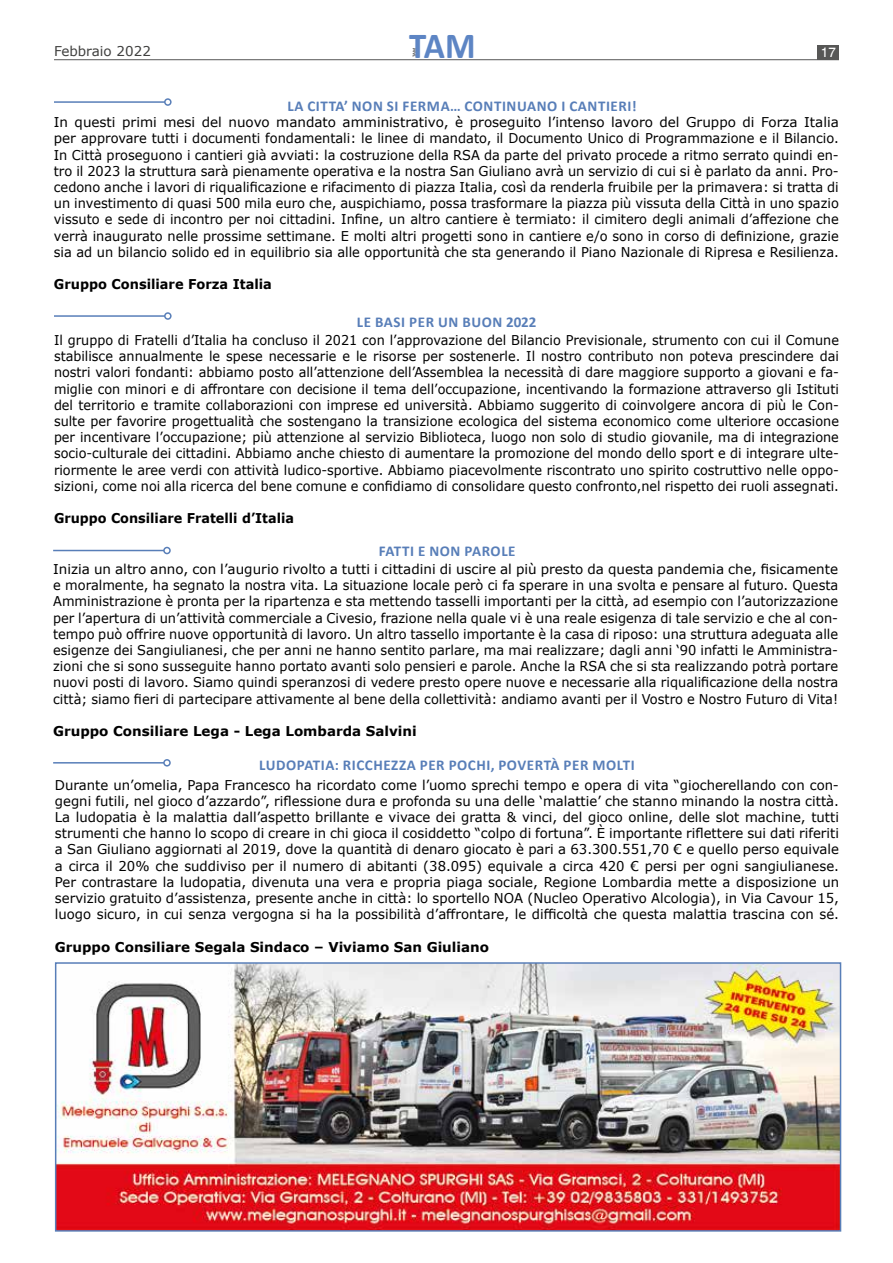
<style>
.page{position:relative;width:893px;height:1263px;background:#fff}
.page>*{position:absolute;margin:0;border:0;box-sizing:border-box;transform-origin:0 0}
.t1{font:700 36.9px "Calibri";color:#5d85c4;scale:.95 1}
.t2{font:700 15px "Calibri";letter-spacing:.04em;color:#587eb8}
.t3{font:13.5px/16.2px "Verdana";color:#000;text-align:justify}
.t4{font:13.5px/16.2px "Verdana";color:#000;text-align:justify;scale:.95 1}
.t5{font:700 13.5px "Verdana";color:#000}
.t6{font:700 13.5px "Verdana";color:#000;scale:.95 1}
.t7{font:700 13.5px "Verdana";color:#000;scale:.96 1}
.t8{font:13.5px "Verdana";color:#3f3f3e}
.t9{font:13.5px "Helvetica";color:#fff}
.t10{font:3.9px "Calibri";color:#000;scale:1.23 1}
</style>
<div class="page">
<hr style="left:54px;top:59px;width:785px;height:1px;background:#575756">
<div style="left:818px;top:46px;width:21px;height:14px;background:#575756"></div>
<hr style="left:54px;top:101px;width:111px;height:2px;background:#587eb8">
<div style="left:164px;top:98px;width:8px;height:8px;border:2px solid #587eb8;border-radius:50%"></div>
<hr style="left:54px;top:315px;width:111px;height:2px;background:#587eb8">
<div style="left:164px;top:312px;width:8px;height:8px;border:2px solid #587eb8;border-radius:50%"></div>
<hr style="left:53px;top:550px;width:111px;height:1px;background:#587eb8">
<div style="left:163px;top:547px;width:8px;height:7px;border:2px solid #587eb8;border-radius:50%"></div>
<hr style="left:53px;top:762px;width:111px;height:1px;background:#587eb8">
<div style="left:163px;top:759px;width:8px;height:7px;border:2px solid #587eb8;border-radius:50%"></div>
<img style="left:58px;top:965px;width:780px;height:263px">
<div style="left:55px;top:962px;width:786px;height:269px;border:2px solid #587eb8"></div>
<p class="t8" style="left:54px;top:42px;width:98px">Febbraio 2022</p>
<h1 class="t1" style="left:409px;top:20px;width:71px">TAM</h1>
<p class="t10" style="left:412px;top:57px;width:9px;rotate:-90deg">TAM</p>
<p class="t9" style="left:821px;top:45px;width:17px">17</p>
<p class="t2" style="left:287px;top:96px;width:351px">LA CITTA’ NON SI FERMA… CONTINUANO I CANTIERI!</p>
<p class="t3" style="left:54px;top:114px;width:786px">In questi primi mesi del nuovo mandato amministrativo, è proseguito l’intenso lavoro del Gruppo di Forza Italia per approvare tutti i documenti fondamentali: le linee di mandato, il Documento Unico di Programmazione e il Bilancio.<br>In Città proseguono i cantieri già avviati: la costruzione della RSA da parte del privato procede a ritmo serrato quindi en&shy;tro il 2023 la struttura sarà pienamente operativa e la nostra San Giuliano avrà un servizio di cui si è parlato da anni. Pro&shy;cedono anche i lavori di riqualificazione e rifacimento di piazza Italia, così da renderla fruibile per la primavera: si tratta di un investimento di quasi 500 mila euro che, auspichiamo, possa trasformare la piazza più vissuta della Città in uno spazio vissuto e sede di incontro per noi cittadini. Infine, un altro cantiere è termiato: il cimitero degli animali d’affezione che verrà inaugurato nelle prossime settimane. E molti altri progetti sono in cantiere e/o sono in corso di definizione, grazie sia ad un bilancio solido ed in equilibrio sia alle opportunità che sta generando il Piano Nazionale di Ripresa e Resilienza.</p>
<p class="t7" style="left:54px;top:275px;width:229px">Gruppo Consiliare Forza Italia</p>
<p class="t2" style="left:357px;top:312px;width:181px">LE BASI PER UN BUON 2022</p>
<p class="t4" style="left:54px;top:332px;width:828px">Il gruppo di Fratelli d’Italia ha concluso il 2021 con l’approvazione del Bilancio Previsionale, strumento con cui il Comune stabilisce annualmente le spese necessarie e le risorse per sostenerle. Il nostro contributo non poteva prescindere dai nostri valori fondanti: abbiamo posto all’attenzione dell’Assemblea la necessità di dare maggiore supporto a giovani e fa&shy;miglie con minori e di affrontare con decisione il tema dell’occupazione, incentivando la formazione attraverso gli Istituti del territorio e tramite collaborazioni con imprese ed università. Abbiamo suggerito di coinvolgere ancora di più le Con&shy;sulte per favorire progettualità che sostengano la transizione ecologica del sistema economico come ulteriore occasione per incentivare l’occupazione; più attenzione al servizio Biblioteca, luogo non solo di studio giovanile, ma di integrazione socio-culturale dei cittadini. Abbiamo anche chiesto di aumentare la promozione del mondo dello sport e di integrare ulte&shy;riormente le aree verdi con attività ludico-sportive. Abbiamo piacevolmente riscontrato uno spirito costruttivo nelle oppo&shy;sizioni, come noi alla ricerca del bene comune e confidiamo di consolidare questo confronto,nel rispetto dei ruoli assegnati.</p>
<p class="t6" style="left:54px;top:509px;width:254px">Gruppo Consiliare Fratelli d’Italia</p>
<p class="t2" style="left:379px;top:540px;width:138px">FATTI E NON PAROLE</p>
<p class="t3" style="left:53px;top:561px;width:787px">Inizia un altro anno, con l’augurio rivolto a tutti i cittadini di uscire al più presto da questa pandemia che, fisicamente e moralmente, ha segnato la nostra vita. La situazione locale però ci fa sperare in una svolta e pensare al futuro. Questa Amministrazione è pronta per la ripartenza e sta mettendo tasselli importanti per la città, ad esempio con l’autorizzazione per l’apertura di un’attività commerciale a Civesio, frazione nella quale vi è una reale esigenza di tale servizio e che al con&shy;tempo può offrire nuove opportunità di lavoro. Un altro tassello importante è la casa di riposo: una struttura adeguata alle esigenze dei Sangiulianesi, che per anni ne hanno sentito parlare, ma mai realizzare; dagli anni ‘90 infatti le Amministra&shy;zioni che si sono susseguite hanno portato avanti solo pensieri e parole. Anche la RSA che si sta realizzando potrà portare nuovi posti di lavoro. Siamo quindi speranzosi di vedere presto opere nuove e necessarie alla riqualificazione della nostra città; siamo fieri di partecipare attivamente al bene della collettività: andiamo avanti per il Vostro e Nostro Futuro di Vita!</p>
<p class="t5" style="left:53px;top:722px;width:365px">Gruppo Consiliare Lega - Lega Lombarda Salvini</p>
<p class="t2" style="left:259px;top:755px;width:377px">LUDOPATIA: RICCHEZZA PER POCHI, POVERTÀ PER MOLTI</p>
<p class="t3" style="left:55px;top:776px;width:786px">Durante un’omelia, Papa Francesco ha ricordato come l’uomo sprechi tempo e opera di vita “giocherellando con con&shy;gegni futili, nel gioco d’azzardo”, riflessione dura e profonda su una delle ‘malattie’ che stanno minando la nostra città.<br>La ludopatia è la malattia dall’aspetto brillante e vivace dei gratta &amp; vinci, del gioco online, delle slot machine, tutti strumenti che hanno lo scopo di creare in chi gioca il cosiddetto “colpo di fortuna”. È importante riflettere sui dati riferiti a San Giuliano aggiornati al 2019, dove la quantità di denaro giocato è pari a 63.300.551,70 € e quello perso equivale a circa il 20% che suddiviso per il numero di abitanti (38.095) equivale a circa 420 € persi per ogni sangiulianese.<br>Per contrastare la ludopatia, divenuta una vera e propria piaga sociale, Regione Lombardia mette a disposizione un servizio gratuito d’assistenza, presente anche in città: lo sportello NOA (Nucleo Operativo Alcologia), in Via Cavour 15, luogo sicuro, in cui senza vergogna si ha la possibilità d’affrontare, le difficoltà che questa malattia trascina con sé.</p>
<p class="t5" style="left:55px;top:937px;width:436px">Gruppo Consiliare Segala Sindaco – Viviamo San Giuliano</p>
</div>
